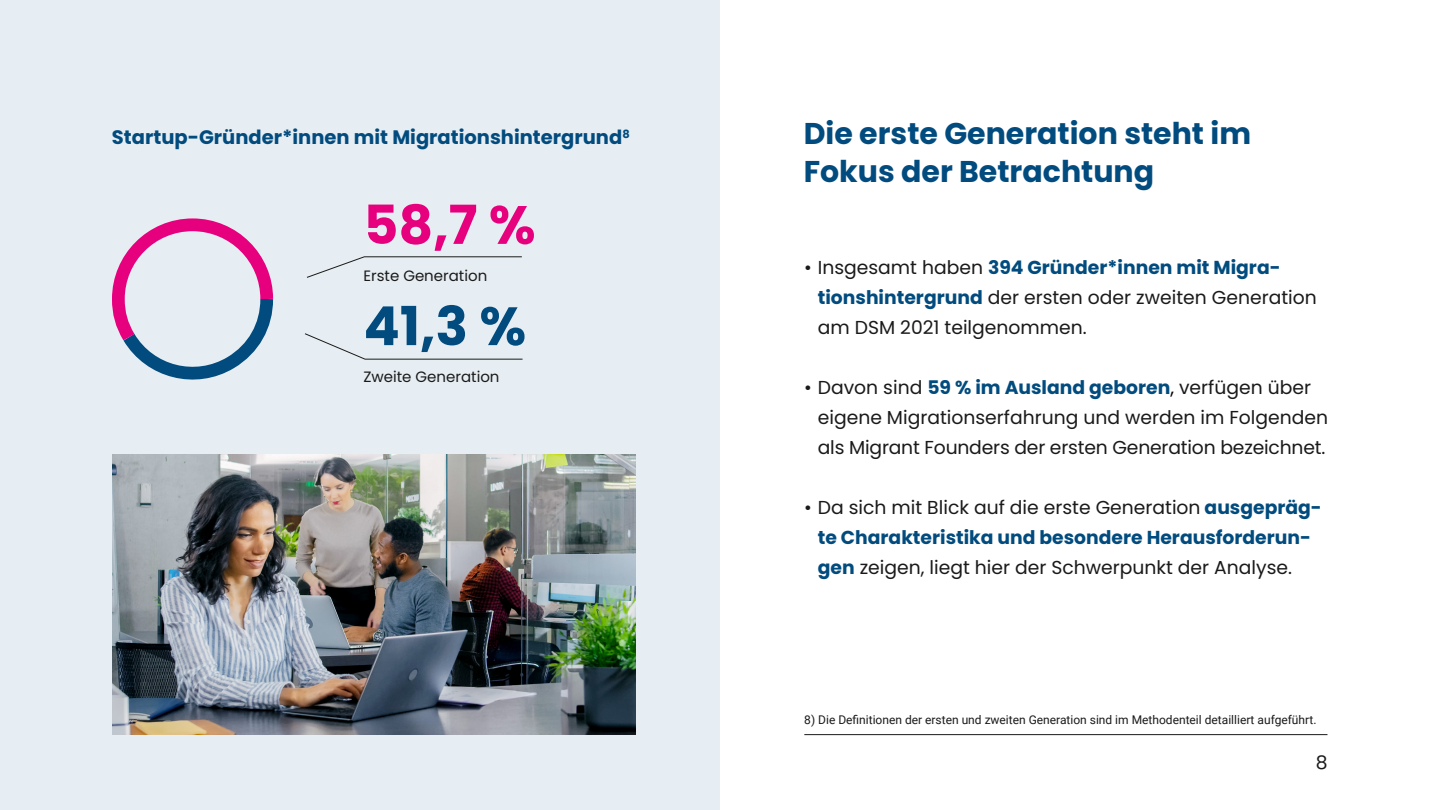
<style>
.page{position:relative;width:1440px;height:810px;background:#fff}
.page>*{position:absolute;margin:0;border:0;box-sizing:border-box;transform-origin:0 0}
.t1{font:700 53.78px "Poppins";color:#e6007e}
.t2{font:700 53.78px "Poppins";color:#014b7e}
.t3{font:700 30px/38.2px "Poppins";color:#014b7e}
.t4{font:700 19.5px "Poppins";color:#014b7e}
.t5{font:18.75px/30px "Poppins";color:#1a1a1a}
.t6{font:15px "Poppins";color:#1a1a1a}
.t7{font:12px "Roboto";color:#1a1a1a}
.s1{font-weight:700;color:#014b7e}
.s2{color:#000}
</style>
<div class="page">
<div style="left:0;top:0;width:720px;height:810px;background:#e7eef3"></div>
<hr style="left:804px;top:734px;width:523px;height:1px;background:#1a1a1a">
<svg style="left:112px;top:218px;width:162px;height:162px"></svg>
<svg style="left:307px;top:256px;width:215px;height:22px"></svg>
<svg style="left:305px;top:333px;width:218px;height:27px"></svg>
<img style="left:112px;top:454px;width:524px;height:281px">
<p class="t4" style="left:112px;top:126px;width:519px">Startup-Gründer*innen mit Migrationshintergrund<sup>8</sup></p>
<h1 class="t1" style="left:363px;top:194px;width:174px">58,7 %</h1>
<p class="t6" style="left:363px;top:267px;width:125px">Erste Generation</p>
<h1 class="t2" style="left:363px;top:295px;width:164px">41,3 %</h1>
<p class="t6" style="left:363px;top:368px;width:138px">Zweite Generation</p>
<h2 class="t3" style="left:804px;top:115px;width:449px">Die erste Generation steht im<br>Fokus der Betrachtung</h2>
<p class="t5" style="left:818px;top:252px;width:500px;text-indent:-14px">• Insgesamt haben <span class="s1">394 Gründer*innen mit Migra&shy;tionshintergrund</span> der ersten oder zweiten Generation am DSM 2021 teilgenommen.</p>
<p class="t5" style="left:818px;top:372px;width:512px;text-indent:-14px">• Davon sind <span class="s1">59 % im Ausland geboren</span><span class="s2">,</span> verfügen über eigene Migrationserfahrung und werden im Folgenden als Migrant Founders der ersten Generation bezeichnet.</p>
<p class="t5" style="left:818px;top:492px;width:505px;text-indent:-14px">• Da sich mit Blick auf die erste Generation <span class="s1">ausgepräg&shy;te Charakteristika und besondere Herausforderun&shy;gen</span> zeigen, liegt hier der Schwerpunkt der Analyse.</p>
<p class="t7" style="left:804px;top:711px;width:514px">8) Die Definitionen der ersten und zweiten Generation sind im Methodenteil detailliert aufgeführt.</p>
<p class="t5" style="left:1316px;top:747px;width:13px">8</p>
</div>
